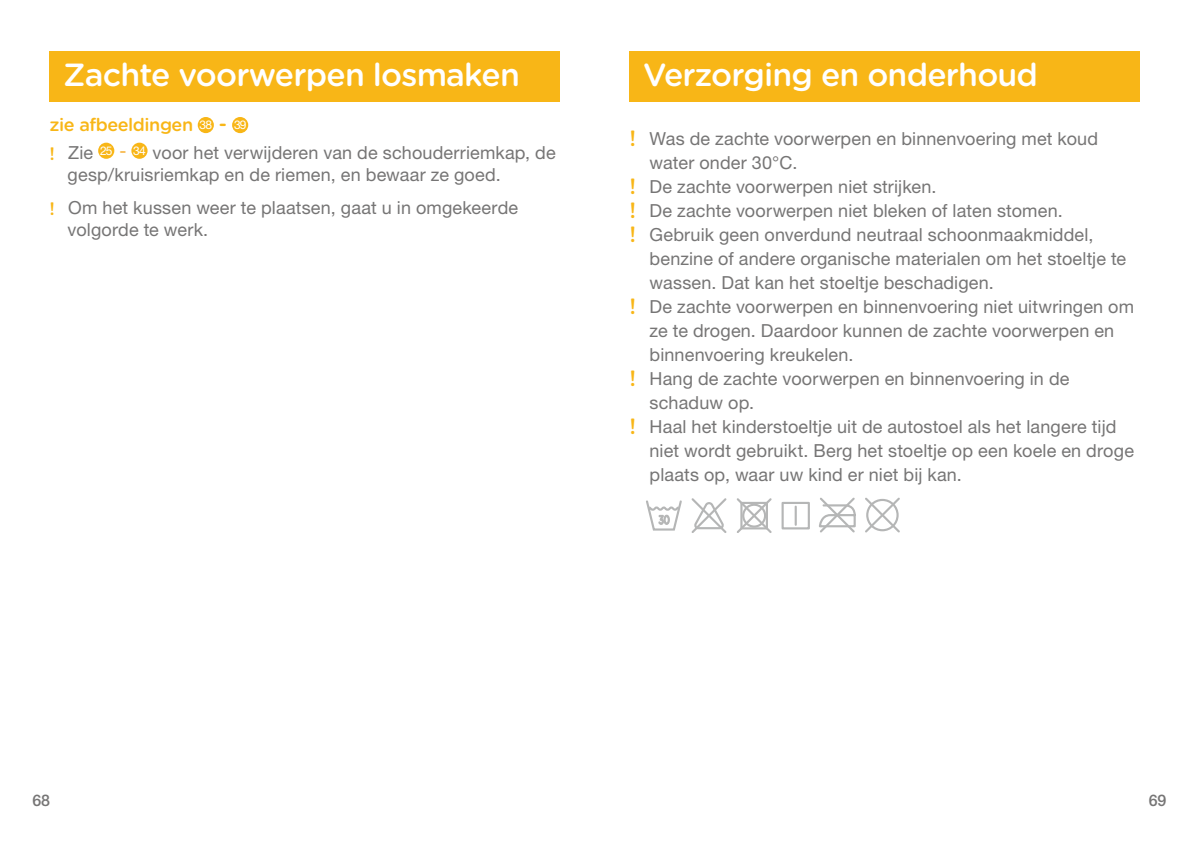
<style>
.page{position:relative;width:1191px;height:842px;background:#fff}
.page>*{position:absolute;margin:0;border:0;box-sizing:border-box;transform-origin:0 0}
.t1{font:500 32px "Gotham Rounded";letter-spacing:-.025em;color:#fff}
.t2{font:18px/22px "Helvetica Neue LT Std";letter-spacing:.01em;color:#767575}
.t3{font:500 18px "Gotham Rounded";letter-spacing:-.025em;color:#f8b617}
.t4{font:500 16px "Helvetica Neue LT Std";color:#767575}
.s1{font-family:"Helvetica Neue LT Std";font-weight:400;font-size:12px;color:#fff}
.s2{font-size:20px}
.s3{font-family:"Gotham Rounded";font-weight:500;color:#f8b617}
.s4{color:#f6ac2d}
.s5{font-family:"Gotham Rounded";font-weight:500;font-size:22px;color:#f8b617}
</style>
<div class="page">
<div style="left:198px;top:117px;width:16px;height:16px;background:#f8b617;border-radius:50%"></div>
<div style="left:232px;top:117px;width:16px;height:16px;background:#f8b617;border-radius:50%"></div>
<div style="left:98px;top:143px;width:16px;height:16px;background:#f8b617;border-radius:50%"></div>
<div style="left:131px;top:143px;width:16px;height:16px;background:#f8b617;border-radius:50%"></div>
<div style="left:50px;top:52px;width:510px;height:50px;background:#f8b617"></div>
<div style="left:629px;top:51px;width:511px;height:51px;background:#f8b617"></div>
<svg style="left:691px;top:498px;width:36px;height:35px"></svg>
<svg style="left:736px;top:498px;width:36px;height:35px"></svg>
<div style="left:740px;top:502px;width:28px;height:27px;border:2px solid #b5b6b6"></div>
<div style="left:742px;top:504px;width:24px;height:24px;border:2px solid #b5b6b6;border-radius:50%"></div>
<svg style="left:865px;top:497px;width:35px;height:36px"></svg>
<div style="left:866px;top:499px;width:32px;height:32px;border:2px solid #b5b6b6;border-radius:50%"></div>
<svg style="left:819px;top:497px;width:37px;height:36px"></svg>
<div style="left:781px;top:502px;width:29px;height:27px;border:2px solid #b5b6b6"></div>
<hr style="left:794px;top:507px;width:3px;height:18px;background:#b5b6b6">
<svg style="left:646px;top:500px;width:36px;height:31px"></svg>
<h1 class="t1" style="left:63px;top:52px;width:458px">Zachte voorwerpen losmaken</h1>
<p class="t3" style="left:50px;top:112px;width:198px">zie afbeeldingen <span class="s1">38</span> <span class="s2">-</span> <span class="s1">39</span></p>
<p class="t2" style="left:68px;top:141px;width:490px;text-indent:-18px"><span class="s3">!</span> Zie <sup>25</sup> <span class="s4">-</span> <sup>34</sup> voor het verwijderen van de schouderriemkap, de gesp/kruisriemkap en de riemen, en bewaar ze goed.</p>
<p class="t2" style="left:68px;top:197px;width:452px;text-indent:-18px"><span class="s3">!</span> Om het kussen weer te plaatsen, gaat u in omgekeerde volgorde te werk.</p>
<h1 class="t1" style="left:643px;top:52px;width:396px">Verzorging en onderhoud</h1>
<p class="t2" style="left:629px;top:127px;width:470px"><span class="s5">!</span> Was de zachte voorwerpen en binnenvoering met koud</p>
<p class="t2" style="left:649px;top:151px;width:149px">water onder 30°C.</p>
<p class="t2" style="left:629px;top:175px;width:308px"><span class="s5">!</span> De zachte voorwerpen niet strijken.</p>
<p class="t2" style="left:629px;top:199px;width:435px"><span class="s5">!</span> De zachte voorwerpen niet bleken of laten stomen.</p>
<p class="t2" style="left:629px;top:223px;width:462px"><span class="s5">!</span> Gebruik geen onverdund neutraal schoonmaakmiddel﹐</p>
<p class="t2" style="left:649px;top:247px;width:478px">benzine of andere organische materialen om het stoeltje te</p>
<p class="t2" style="left:649px;top:271px;width:346px">wassen. Dat kan het stoeltje beschadigen.</p>
<p class="t2" style="left:629px;top:295px;width:506px"><span class="s5">!</span> De zachte voorwerpen en binnenvoering niet uitwringen om</p>
<p class="t2" style="left:649px;top:319px;width:466px">ze te drogen. Daardoor kunnen de zachte voorwerpen en</p>
<p class="t2" style="left:649px;top:343px;width:205px">binnenvoering kreukelen.</p>
<p class="t2" style="left:629px;top:367px;width:441px"><span class="s5">!</span> Hang de zachte voorwerpen en binnenvoering in de</p>
<p class="t2" style="left:649px;top:391px;width:106px">schaduw op.</p>
<p class="t2" style="left:629px;top:415px;width:488px"><span class="s5">!</span> Haal het kinderstoeltje uit de autostoel als het langere tijd</p>
<p class="t2" style="left:649px;top:439px;width:486px">niet wordt gebruikt. Berg het stoeltje op een koele en droge</p>
<p class="t2" style="left:649px;top:463px;width:314px">plaats op, waar uw kind er niet bij kan.</p>
<p class="t4" style="left:32px;top:791px;width:19px">68</p>
<p class="t4" style="left:1148px;top:791px;width:19px">69</p>
</div>
